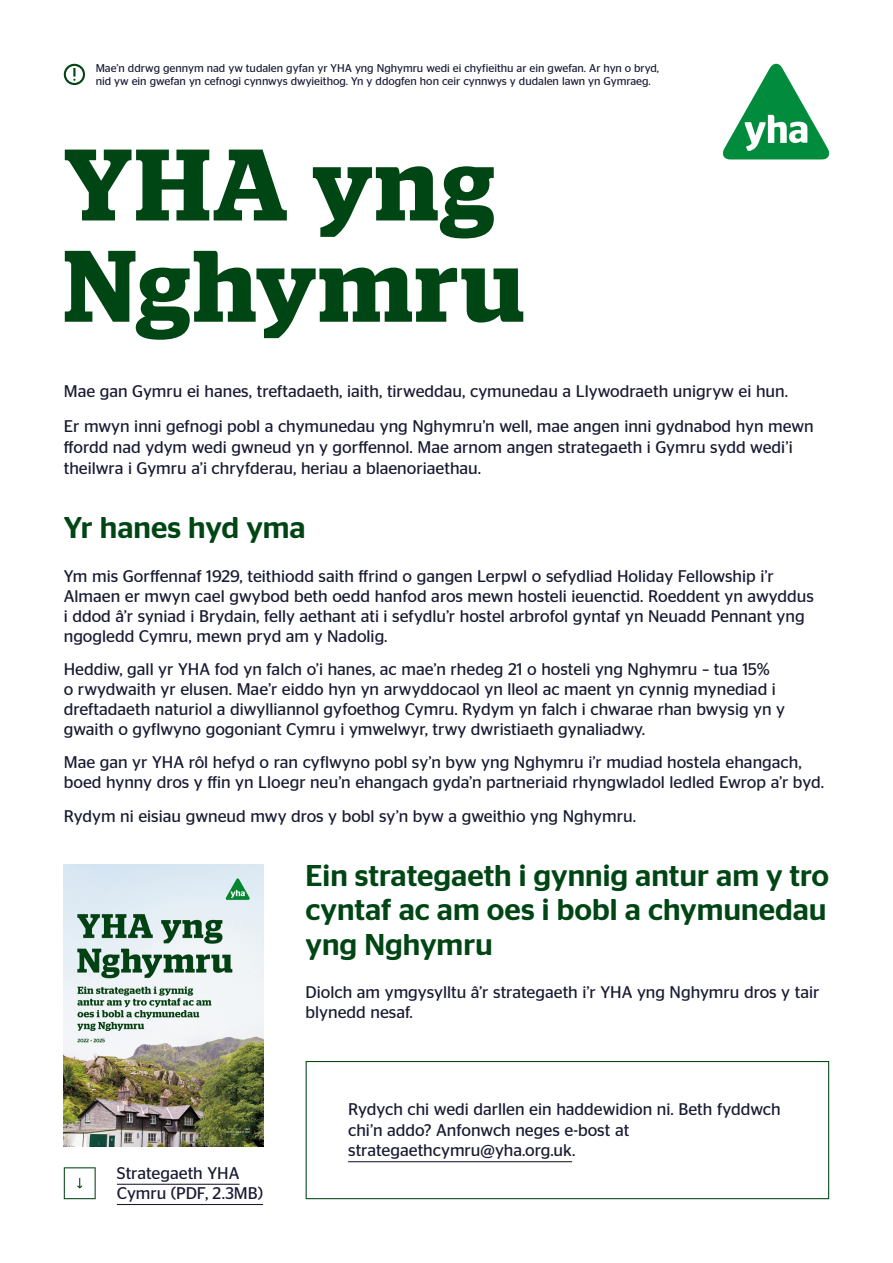
<style>
.page{position:relative;width:893px;height:1263px;background:#fff}
.page>*{position:absolute;margin:0;border:0;box-sizing:border-box;transform-origin:0 0}
.t1{font:600 101.25px/101.2px "Stag";letter-spacing:.025em;color:#004614}
.t2{font:500 30px/34.5px "Stag Sans";color:#004614;text-align:justify}
.t3{font:16.8px/20px "Stag Sans";color:#191932}
.t4{font:11.25px/13.4px "Stag Sans";color:#191932}
</style>
<div class="page">
<svg style="left:722px;top:64px;width:108px;height:95px"></svg>
<svg style="left:64px;top:64px;width:21px;height:21px"></svg>
<img style="left:64px;top:864px;width:199px;height:282px">
<hr style="left:117px;top:1184px;width:122px;height:1px;background:#191932">
<hr style="left:117px;top:1204px;width:146px;height:1px;background:#191932">
<svg style="left:64px;top:1167px;width:32px;height:32px"></svg>
<svg style="left:306px;top:1061px;width:523px;height:138px"></svg>
<p class="t4" style="left:96px;top:61px;width:565px">Mae’n ddrwg gennym nad yw tudalen gyfan yr YHA yng Nghymru wedi ei chyfieithu ar ein gwefan. Ar hyn o bryd, nid yw ein gwefan yn cefnogi cynnwys dwyieithog. Yn y ddogfen hon ceir cynnwys y dudalen lawn yn Gymraeg.</p>
<h1 class="t1" style="left:64px;top:134px;width:462px">YHA yng<br>Nghymru</h1>
<p class="t3" style="left:64px;top:374px;width:752px;line-height:34.7px">Mae gan Gymru ei hanes, treftadaeth, iaith, tirweddau, cymunedau a Llywodraeth unigryw ei hun.<br>Er mwyn inni gefnogi pobl a chymunedau yng Nghymru’n well, mae angen inni gydnabod hyn mewn</p>
<p class="t3" style="left:64px;top:436px;width:730px;line-height:21.5px">ffordd nad ydym wedi gwneud yn y gorffennol. Mae arnom angen strategaeth i Gymru sydd wedi’i theilwra i Gymru a’i chryfderau, heriau a blaenoriaethau.</p>
<h2 class="t2" style="left:64px;top:511px;width:243px">Yr hanes hyd yma</h2>
<p class="t3" style="left:64px;top:566px;width:752px">Ym mis Gorffennaf 1929, teithiodd saith ffrind o gangen Lerpwl o sefydliad Holiday Fellowship i’r Almaen er mwyn cael gwybod beth oedd hanfod aros mewn hosteli ieuenctid. Roeddent yn awyddus i ddod â’r syniad i Brydain, felly aethant ati i sefydlu’r hostel arbrofol gyntaf yn Neuadd Pennant yng ngogledd Cymru, mewn pryd am y Nadolig.</p>
<p class="t3" style="left:64px;top:659px;width:723px">Heddiw, gall yr YHA fod yn falch o’i hanes, ac mae’n rhedeg 21 o hosteli yng Nghymru – tua 15%<br>o rwydwaith yr elusen. Mae’r eiddo hyn yn arwyddocaol yn lleol ac maent yn cynnig mynediad i dreftadaeth naturiol a diwylliannol gyfoethog Cymru. Rydym yn falch i chwarae rhan bwysig yn y gwaith o gyflwyno gogoniant Cymru i ymwelwyr, trwy dwristiaeth gynaliadwy.</p>
<p class="t3" style="left:64px;top:752px;width:762px">Mae gan yr YHA rôl hefyd o ran cyflwyno pobl sy’n byw yng Nghymru i’r mudiad hostela ehangach, boed hynny dros y ffin yn Lloegr neu’n ehangach gyda’n partneriaid rhyngwladol ledled Ewrop a’r byd.</p>
<p class="t3" style="left:64px;top:806px;width:574px">Rydym ni eisiau gwneud mwy dros y bobl sy’n byw a gweithio yng Nghymru.</p>
<h2 class="t2" style="left:306px;top:858px;width:525px">Ein strategaeth i gynnig antur am y tro cyntaf ac am oes i bobl a chymunedau yng Nghymru</h2>
<p class="t3" style="left:306px;top:982px;width:515px">Diolch am ymgysylltu â’r strategaeth i’r YHA yng Nghymru dros y tair blynedd nesaf.</p>
<p class="t3" style="left:117px;top:1163px;width:148px">Strategaeth YHA<br>Cymru (PDF, 2.3MB)</p>
<p class="t3" style="left:348px;top:1099px;width:434px;line-height:20.5px">Rydych chi wedi darllen ein haddewidion ni. Beth fyddwch chi’n addo? Anfonwch neges e-bost at strategaethcymru@yha.org.uk.</p>
</div>
